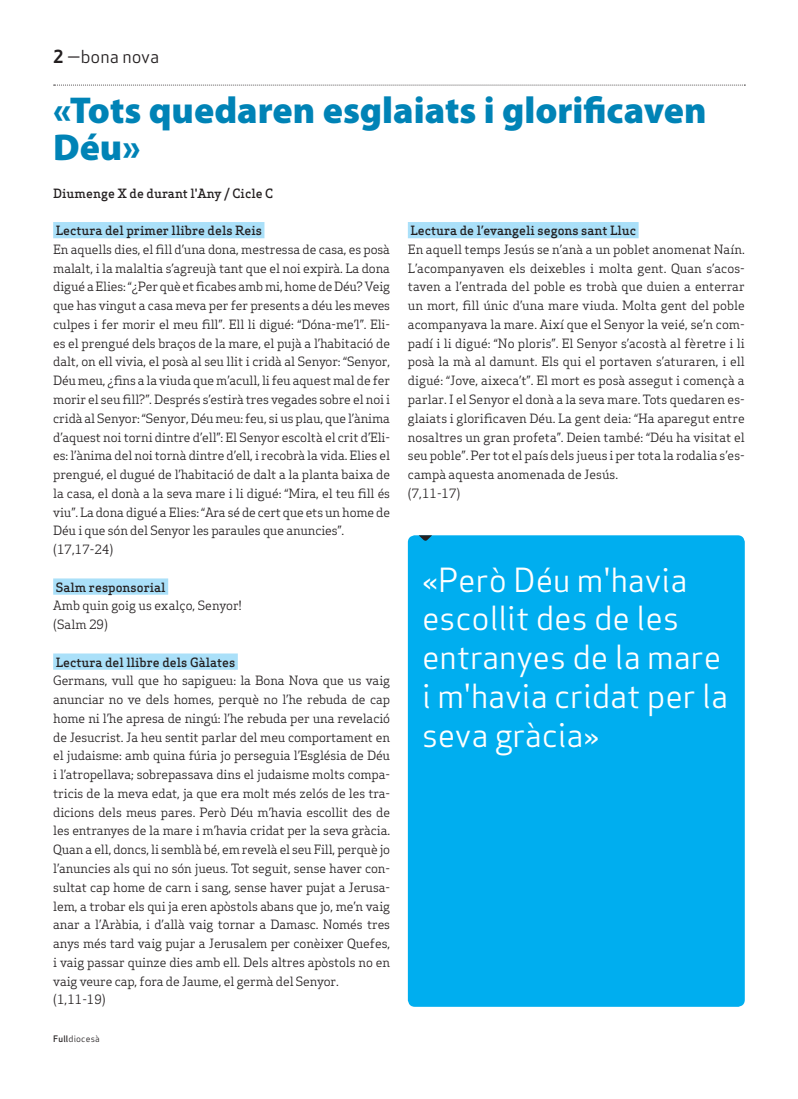
<style>
.page{position:relative;width:798px;height:1099px;background:#fff}
.page>*{position:absolute;margin:0;border:0;box-sizing:border-box;transform-origin:0 0}
.Titulars{font:900 37.5px/37.5px "Myriad Pro";color:#0083b6}
.Pastilla_Destacat{font:32.5px/38.8px "Apex Sans Book T";color:#fff}
.Capçalera{font:17.5px "Apex Sans Book T";color:#231f20}
.Text_General{font:12.5px/18.8px "Apex Serif";letter-spacing:-.01em;color:#231f20;text-align:justify}
.Text_General-2{font:500 12.5px "Apex Serif";color:#231f20}
.Autors{font:500 12.5px "Apex Serif";color:#231f20}
.Data_Peu{font:8.75px "Apex Sans Book T";letter-spacing:.02em;color:#231f20}
.s1{font-family:"Apex Sans Bold T"}
.s2{font-family:"Apex Sans Medium T"}
</style>
<div class="page">
<svg style="left:54px;top:85px;width:691px;height:1px"></svg>
<div style="left:53px;top:222px;width:211px;height:16px;background:#aae0f9"></div>
<div style="left:53px;top:578px;width:115px;height:16px;background:#aae0f9"></div>
<div style="left:53px;top:653px;width:185px;height:16px;background:#aae0f9"></div>
<div style="left:407px;top:222px;width:231px;height:16px;background:#aae0f9"></div>
<div style="left:407px;top:535px;width:337px;height:471px;background:#00aeef;border-radius:7px"></div>
<svg style="left:418px;top:535px;width:14px;height:6px"></svg>
<p class="Capçalera" style="left:53px;top:46px;width:107px"><span class="s1">2</span> —bona nova</p>
<p class="Titulars" style="left:53px;top:90px;width:654px">«Tots quedaren esglaiats i glorificaven<br>Déu»</p>
<p class="Autors" style="left:53px;top:185px;width:222px">Diumenge X de durant l'Any / Cicle C</p>
<p class="Text_General-2" style="left:56px;top:223px;width:208px">Lectura del primer llibre dels Reis</p>
<p class="Text_General" style="left:53px;top:240px;width:338px">En aquells dies, el fill d’una dona, mestressa de casa, es posà malalt, i la malaltia s’agreujà tant que el noi expirà. La dona digué a Elies: “¿Per què et ficabes amb mi, home de Déu? Veig que has vingut a casa meva per fer presents a déu les meves culpes i fer morir el meu fill”. Ell li digué: “Dóna-me’l”. Eli&shy;es el prengué dels braços de la mare, el pujà a l’habitació de dalt, on ell vivia, el posà al seu llit i cridà al Senyor: “Senyor, Déu meu, ¿fins a la viuda que m’acull, li feu aquest mal de fer morir el seu fill?”. Després s’estirà tres vegades sobre el noi i cridà al Senyor: “Senyor, Déu meu: feu, si us plau, que l’ànima d’aquest noi torni dintre d’ell”: El Senyor escoltà el crit d’Eli&shy;es: l’ànima del noi tornà dintre d’ell, i recobrà la vida. Elies el prengué, el dugué de l’habitació de dalt a la planta baixa de la casa, el donà a la seva mare i li digué: “Mira, el teu fill és viu”. La dona digué a Elies: “Ara sé de cert que ets un home de Déu i que són del Senyor les paraules que anuncies”.</p>
<p class="Text_General" style="left:53px;top:540px;width:62px">(17,17-24)</p>
<p class="Text_General-2" style="left:56px;top:579px;width:111px">Salm responsorial</p>
<p class="Text_General" style="left:53px;top:596px;width:190px">Amb quin goig us exalço, Senyor!</p>
<p class="Text_General" style="left:53px;top:615px;width:56px">(Salm 29)</p>
<p class="Text_General-2" style="left:56px;top:654px;width:181px">Lectura del llibre dels Gàlates</p>
<p class="Text_General" style="left:53px;top:671px;width:338px">Germans, vull que ho sapigueu: la Bona Nova que us vaig anunciar no ve dels homes, perquè no l’he rebuda de cap home ni l’he apresa de ningú: l’he rebuda per una revelació de Jesucrist. Ja heu sentit parlar del meu comportament en el judaisme: amb quina fúria jo perseguia l’Església de Déu i l’atropellava; sobrepassava dins el judaisme molts compa&shy;tricis de la meva edat, ja que era molt més zelós de les tra&shy;dicions dels meus pares. Però Déu m’havia escollit des de les entranyes de la mare i m’havia cridat per la seva gràcia.<br>Quan a ell, doncs, li semblà bé, em revelà el seu Fill, perquè jo l’anuncies als qui no són jueus. Tot seguit, sense haver con&shy;sultat cap home de carn i sang, sense haver pujat a Jerusa&shy;lem, a trobar els qui ja eren apòstols abans que jo, me’n vaig anar a l’Aràbia, i d’allà vaig tornar a Damasc. Només tres anys més tard vaig pujar a Jerusalem per conèixer Quefes, i vaig passar quinze dies amb ell. Dels altres apòstols no en vaig veure cap, fora de Jaume, el germà del Senyor.</p>
<p class="Text_General" style="left:53px;top:990px;width:54px">(1,11-19)</p>
<p class="Data_Peu" style="left:53px;top:1032px;width:48px"><span class="s2">Full</span>diocesà</p>
<p class="Text_General-2" style="left:410px;top:223px;width:227px">Lectura de l’evangeli segons sant Lluc</p>
<p class="Text_General" style="left:407px;top:240px;width:338px">En aquell temps Jesús se n’anà a un poblet anomenat Naín.<br>L’acompanyaven els deixebles i molta gent. Quan s’acos&shy;taven a l’entrada del poble es trobà que duien a enterrar un mort, fill únic d’una mare viuda. Molta gent del poble acompanyava la mare. Així que el Senyor la veié, se’n com&shy;padí i li digué: “No ploris”. El Senyor s’acostà al fèretre i li posà la mà al damunt. Els qui el portaven s’aturaren, i ell digué: “Jove, aixeca’t”. El mort es posà assegut i començà a parlar. I el Senyor el donà a la seva mare. Tots quedaren es&shy;glaiats i glorificaven Déu. La gent deia: “Ha aparegut entre nosaltres un gran profeta”. Deien també: “Déu ha visitat el seu poble”. Per tot el país dels jueus i per tota la rodalia s’es&shy;campà aquesta anomenada de Jesús.</p>
<p class="Text_General" style="left:407px;top:483px;width:54px">(7,11-17)</p>
<p class="Pastilla_Destacat" style="left:422px;top:560px;width:307px">«Però Déu m'havia escollit des de les entranyes de la mare i m'havia cridat per la seva gràcia»</p>
</div>
